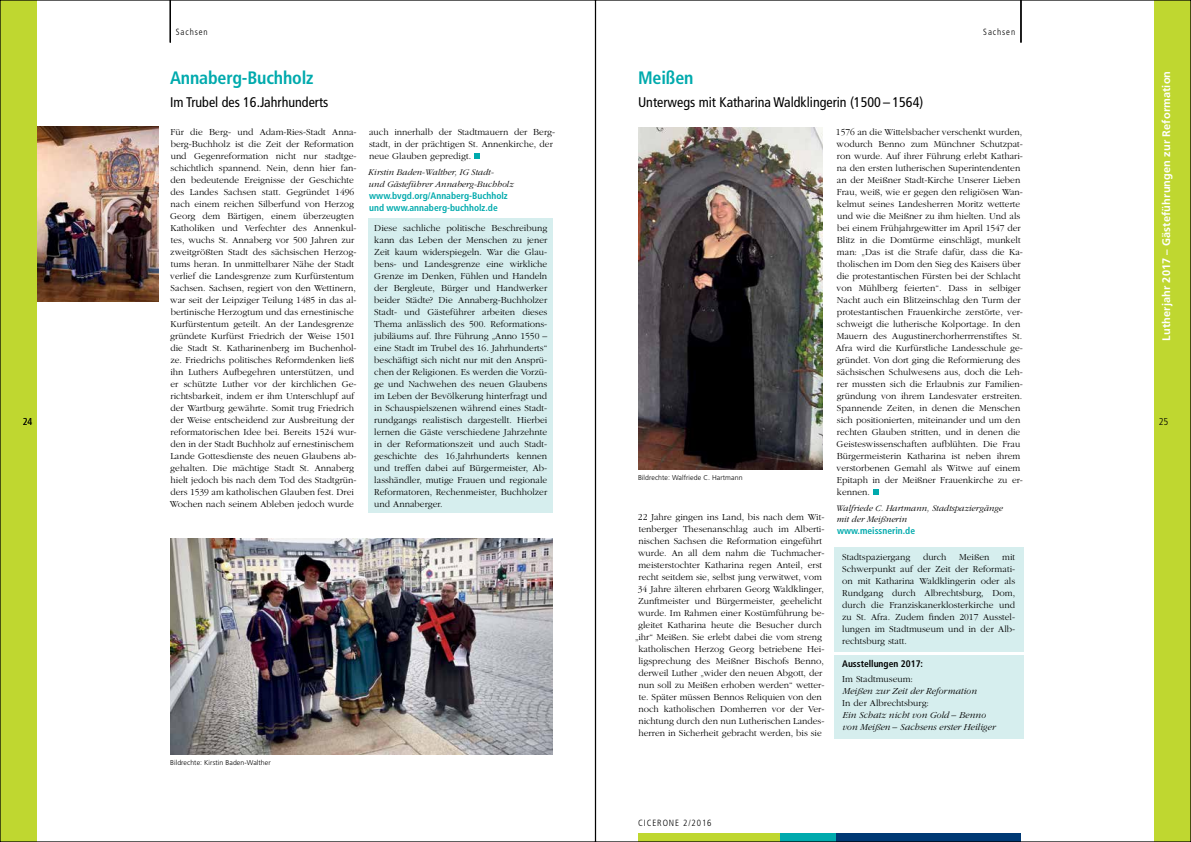
<style>
.page{position:relative;width:1191px;height:842px;background:#fff}
.page>*{position:absolute;margin:0;border:0;box-sizing:border-box;transform-origin:0 0}
.t1{font:700 condensed 18px "Frutiger";letter-spacing:-.01em;color:#00aaad}
.t2{font:condensed 14px "Frutiger";color:#000}
.t3{font:700 11px "Frutiger";letter-spacing:.01em;color:#fff}
.t4{font:300 condensed 10px "Frutiger LT Std";color:#000}
.t5{font:300 9.5px/12px "Garamond";color:#000}
.t6{font:italic 300 9.5px/12px "Garamond";color:#000}
.t7{font:700 condensed 9.5px/12px "Frutiger";color:#00aaad}
.t8{font:700 condensed 9.5px "Frutiger";color:#000}
.t9{font:italic 300 9px/10.8px "Garamond";color:#000}
.t10{font:300 condensed 9px "Frutiger LT Std";letter-spacing:.1em;color:#000}
.t11{font:300 7px "Frutiger";letter-spacing:.01em;color:#000}
</style>
<div class="page">
<div style="left:833px;top:547px;width:190px;height:105px;background:#d6eeee"></div>
<div style="left:833px;top:655px;width:190px;height:83px;background:#d6eeee"></div>
<img style="left:638px;top:128px;width:184px;height:341px">
<img style="left:170px;top:539px;width:383px;height:215px">
<img style="left:37px;top:126px;width:122px;height:176px">
<svg style="left:873px;top:489px;width:5px;height:6px"></svg>
<div style="left:369px;top:218px;width:184px;height:295px;background:#d6eeee"></div>
<svg style="left:474px;top:153px;width:6px;height:6px"></svg>
<div style="left:1154px;top:0;width:37px;height:842px;background:#bfd730"></div>
<div style="left:0;top:0;width:37px;height:842px;background:#bfd730"></div>
<div style="left:638px;top:833px;width:142px;height:9px;background:#bfd730"></div>
<div style="left:780px;top:833px;width:56px;height:9px;background:#00aaad"></div>
<div style="left:836px;top:833px;width:184px;height:9px;background:#003974"></div>
<hr style="left:170px;top:0;width:1px;height:43px;background:#000">
<hr style="left:1020px;top:0;width:1px;height:43px;background:#000">
<p class="t10" style="left:176px;top:27px;width:33px">Sachsen</p>
<p class="t10" style="left:983px;top:27px;width:33px">Sachsen</p>
<h1 class="t1" style="left:638px;top:67px;width:57px">Meißen</h1>
<h2 class="t2" style="left:638px;top:94px;width:287px">Unterwegs mit Katharina Waldklingerin (1500 – 1564)</h2>
<h1 class="t1" style="left:170px;top:67px;width:145px">Annaberg-Buchholz</h1>
<h2 class="t2" style="left:170px;top:94px;width:160px">Im Trubel des 16.Jahrhunderts</h2>
<p class="t3" style="left:1159px;top:341px;width:271px;rotate:-90deg">Lutherjahr 2017 – Gästeführungen zur Reformation</p>
<p class="t5" style="left:836px;top:126px;width:189px">1576 an die Wittelsbacher verschenkt wurden, wodurch Benno zum Münchner Schutzpat&shy;ron wurde. Auf ihrer Führung erlebt Kathari&shy;na den ersten lutherischen Superintendenten an der Meißner Stadt-Kirche Unserer Lieben Frau, weiß, wie er gegen den religiösen Wan&shy;kelmut seines Landesherren Moritz wetterte und wie die Meißner zu ihm hielten. Und als bei einem Frühjahrgewitter im April 1547 der Blitz in die Domtürme einschlägt, munkelt man: „Das ist die Strafe dafür, dass die Ka&shy;tholischen im Dom den Sieg des Kaisers über die protestantischen Fürsten bei der Schlacht von Mühlberg feierten“. Dass in selbiger Nacht auch ein Blitzeinschlag den Turm der protestantischen Frauenkirche zerstörte, ver&shy;schweigt die lutherische Kolportage. In den Mauern des Augustinerchorherrrenstiftes St.<br>Afra wird die Kurfürstliche Landesschule ge&shy;gründet. Von dort ging die Reformierung des sächsischen Schulwesens aus, doch die Leh&shy;rer mussten sich die Erlaubnis zur Familien&shy;gründung von ihrem Landesvater erstreiten.<br>Spannende Zeiten, in denen die Menschen sich positionierten, miteinander und um den rechten Glauben stritten, und in denen die Geisteswissenschaften aufblühten. Die Frau Bürgermeisterin Katharina ist neben ihrem verstorbenen Gemahl als Witwe auf einem Epitaph in der Meißner Frauenkirche zu er&shy;kennen.</p>
<p class="t9" style="left:835px;top:503px;width:168px">Walfriede C. Hartmann, Stadtspaziergänge mit der Meißnerin</p>
<p class="t7" style="left:837px;top:525px;width:80px">www.meissnerin.de</p>
<p class="t5" style="left:170px;top:126px;width:188px">Für die Berg- und Adam-Ries-Stadt Anna&shy;berg-Buchholz ist die Zeit der Reformation und Gegenreformation nicht nur stadtge&shy;schichtlich spannend. Nein, denn hier fan&shy;den bedeutende Ereignisse der Geschichte des Landes Sachsen statt. Gegründet 1496 nach einem reichen Silberfund von Herzog Georg dem Bärtigen, einem überzeugten Katholiken und Verfechter des Annenkul&shy;tes, wuchs St. Annaberg vor 500 Jahren zur zweitgrößten Stadt des sächsischen Herzog&shy;tums heran. In unmittelbarer Nähe der Stadt verlief die Landesgrenze zum Kurfürstentum Sachsen. Sachsen, regiert von den Wettinern, war seit der Leipziger Teilung 1485 in das al&shy;bertinische Herzogtum und das ernestinische Kurfürstentum geteilt. An der Landesgrenze gründete Kurfürst Friedrich der Weise 1501 die Stadt St. Katharinenberg im Buchenhol&shy;ze. Friedrichs politisches Reformdenken ließ ihn Luthers Aufbegehren unterstützen, und er schützte Luther vor der kirchlichen Ge&shy;richtsbarkeit, indem er ihm Unterschlupf auf der Wartburg gewährte. Somit trug Friedrich der Weise entscheidend zur Ausbreitung der reformatorischen Idee bei. Bereits 1524 wur&shy;den in der Stadt Buchholz auf ernestinischem Lande Gottesdienste des neuen Glaubens ab&shy;gehalten. Die mächtige Stadt St. Annaberg hielt jedoch bis nach dem Tod des Stadtgrün&shy;ders 1539 am katholischen Glauben fest. Drei Wochen nach seinem Ableben jedoch wurde</p>
<p class="t5" style="left:369px;top:126px;width:187px">auch innerhalb der Stadtmauern der Berg&shy;stadt, in der prächtigen St. Annenkirche, der neue Glauben gepredigt.</p>
<p class="t9" style="left:368px;top:166px;width:147px;line-height:12px">Kirstin Baden-Walther, IG Stadt-<br>und Gästeführer Annaberg-Buchholz</p>
<p class="t7" style="left:369px;top:190px;width:140px">www.bvgd.org/Annaberg-Buchholz und www.annaberg-buchholz.de</p>
<p class="t5" style="left:374px;top:222px;width:174px;text-align:justify">Diese sachliche politische Beschreibung kann das Leben der Menschen zu jener Zeit kaum widerspiegeln. War die Glau&shy;bens- und Landesgrenze eine wirkliche Grenze im Denken, Fühlen und Handeln der Bergleute, Bürger und Handwerker beider Städte? Die Annaberg-Buchholzer Stadt- und Gästeführer arbeiten dieses Thema anlässlich des 500. Reformations&shy;jubiläums auf. Ihre Führung „Anno 1550 – eine Stadt im Trubel des 16. Jahrhunderts“ beschäftigt sich nicht nur mit den Ansprü&shy;chen der Religionen. Es werden die Vorzü&shy;ge und Nachwehen des neuen Glaubens im Leben der Bevölkerung hinterfragt und in Schauspielszenen während eines Stadt&shy;rundgangs realistisch dargestellt. Hierbei lernen die Gäste verschiedene Jahrzehnte in der Reformationszeit und auch Stadt&shy;geschichte des 16.Jahrhunderts kennen und treffen dabei auf Bürgermeister, Ab&shy;lasshändler, mutige Frauen und regionale Reformatoren, Rechenmeister, Buchholzer und Annaberger.</p>
<p class="t4" style="left:23px;top:416px;width:11px">24</p>
<p class="t4" style="left:1158px;top:415px;width:11px">25</p>
<p class="t11" style="left:638px;top:474px;width:106px">Bildrechte: Walfriede C. Hartmann</p>
<p class="t5" style="left:635px;top:511px;width:191px;text-align:center">22 Jahre gingen ins Land, bis nach dem Wit&shy;tenberger Thesenanschlag auch im Alberti&shy;nischen Sachsen die Reformation eingeführt wurde. An all dem nahm die Tuchmacher&shy;meisterstochter Katharina regen Anteil, erst recht seitdem sie, selbst jung verwitwet, vom 34 Jahre älteren ehrbaren Georg Waldklinger, Zunftmeister und Bürgermeister, geehelicht wurde. Im Rahmen einer Kostümführung be&shy;gleitet Katharina heute die Besucher durch „ihr“ Meißen. Sie erlebt dabei die vom streng katholischen Herzog Georg betriebene Hei&shy;ligsprechung des Meißner Bischofs Benno, derweil Luther „wider den neuen Abgott, der nun soll zu Meißen erhoben werden“ wetter&shy;te. Später müssen Bennos Reliquien von den noch katholischen Domherren vor der Ver&shy;nichtung durch den nun Lutherischen Landes&shy;herren in Sicherheit gebracht werden, bis sie</p>
<p class="t5" style="left:842px;top:551px;width:70px">Stadtspaziergang</p>
<p class="t5" style="left:923px;top:551px;width:25px">durch</p>
<p class="t5" style="left:959px;top:551px;width:32px">Meißen</p>
<p class="t5" style="left:842px;top:551px;width:174px;text-align:justify;text-indent:160px">mit Schwerpunkt auf der Zeit der Reformati&shy;on mit Katharina Waldklingerin oder als Rundgang durch Albrechtsburg, Dom, durch die Franziskanerklosterkirche und zu St. Afra. Zudem finden 2017 Ausstel&shy;lungen im Stadtmuseum und in der Alb&shy;rechtsburg statt.</p>
<p class="t8" style="left:842px;top:658px;width:82px">Ausstellungen 2017:</p>
<p class="t5" style="left:842px;top:673px;width:72px">Im Stadtmuseum:</p>
<p class="t6" style="left:842px;top:685px;width:136px">Meißen zur Zeit der Reformation</p>
<p class="t5" style="left:842px;top:697px;width:88px">In der Albrechtsburg:</p>
<p class="t6" style="left:842px;top:709px;width:154px">Ein Schatz nicht von Gold – Benno von Meißen – Sachsens erster Heiliger</p>
<p class="t11" style="left:170px;top:759px;width:102px">Bildrechte: Kirstin Baden-Walther</p>
<p class="t10" style="left:638px;top:818px;width:75px">CICERONE 2/2016</p>
</div>
